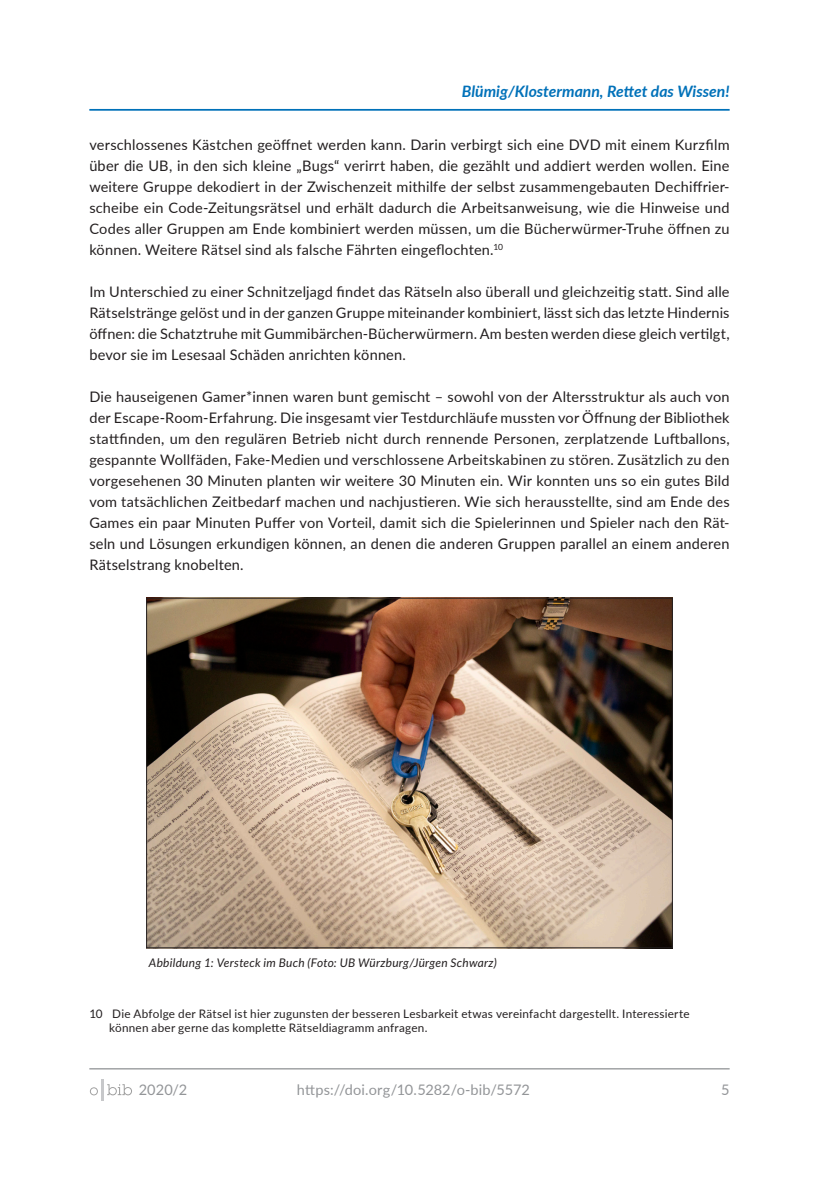
<style>
.page{position:relative;width:819px;height:1191px;background:#fff}
.page>*{position:absolute;margin:0;border:0;box-sizing:border-box;transform-origin:0 0}
.t1{font:italic 700 15.75px "Lato";color:#0071b9}
.t2{font:14.53px/21px "Lato";letter-spacing:.01em;color:#231f20;text-align:justify}
.t3{font:14.53px/21px "Lato Regular 2";letter-spacing:.015em;color:#231f20}
.t4{font:14.53px "Lato";letter-spacing:.01em;color:#939598}
.t5{font:14.53px "Lato Regular 2";color:#939598}
.t6{font:italic 11.9px "Lato";letter-spacing:.02em;color:#231f20}
.t7{font:11.72px/14px "Lato";letter-spacing:.02em;color:#231f20}
.s1{font-family:"Lato Regular 2"}
</style>
<div class="page">
<hr style="left:89px;top:1068px;width:640px;height:1px;background:#939598">
<hr style="left:101px;top:1079px;width:3px;height:21px;background:#c7c8ca">
<svg style="left:90px;top:1087px;width:8px;height:8px"></svg>
<svg style="left:107px;top:1084px;width:25px;height:11px"></svg>
<img style="left:148px;top:600px;width:522px;height:346px">
<hr style="left:89px;top:109px;width:640px;height:2px;background:#0071b9">
<p class="t1" style="left:462px;top:80px;width:269px">Blümig/Klostermann, Rettet das Wissen!</p>
<p class="t2" style="left:89px;top:134px;width:641px">verschlossenes Kästchen geöffnet werden kann. Darin verbirgt sich eine DVD mit einem Kurzfilm</p>
<p class="t3" style="left:89px;top:155px;width:641px">über die UB, in den sich kleine „Bugs“ verirrt haben, die gezählt und addiert werden wollen. Eine</p>
<p class="t2" style="left:89px;top:176px;width:641px">weitere Gruppe dekodiert in der Zwischenzeit mithilfe der selbst zusammengebauten Dechiffrier&shy;scheibe ein Code-Zeitungsrätsel und erhält dadurch die Arbeitsanweisung, wie die Hinweise und Codes aller Gruppen am Ende kombiniert werden müssen, um die Bücherwürmer-Truhe öffnen zu können. Weitere Rätsel sind als falsche Fährten eingeflochten.<sup>10</sup></p>
<p class="t2" style="left:89px;top:281px;width:641px">Im Unterschied zu einer Schnitzeljagd findet das Rätseln also überall und gleichzeitig statt. Sind alle Rätselstränge gelöst und in der ganzen Gruppe miteinander kombiniert, lässt sich das letzte Hindernis öffnen: die Schatztruhe mit Gummibärchen-Bücherwürmern. Am besten werden diese gleich vertilgt,</p>
<p class="t3" style="left:89px;top:344px;width:318px">bevor sie im Lesesaal Schäden anrichten können.</p>
<p class="t2" style="left:89px;top:386px;width:641px">Die hauseigenen Gamer*innen waren bunt gemischt – sowohl von der Altersstruktur als auch von der Escape-Room-Erfahrung. Die insgesamt vier Testdurchläufe mussten vor Öffnung der Bibliothek stattfinden, um den regulären Betrieb nicht durch rennende Personen, zerplatzende Luftballons, gespannte Wollfäden, Fake-Medien und verschlossene Arbeitskabinen zu stören. Zusätzlich zu den vorgesehenen 30 Minuten planten wir weitere 30 Minuten ein. Wir konnten uns so ein gutes Bild vom tatsächlichen Zeitbedarf machen und nachjustieren. Wie sich herausstellte, sind am Ende des Games ein paar Minuten Puffer von Vorteil, damit sich die Spielerinnen und Spieler nach den Rät<span class="s1">-</span></p>
<p class="t3" style="left:89px;top:533px;width:641px">seln und Lösungen erkundigen können, an denen die anderen Gruppen parallel an einem anderen<br>Rätselstrang knobelten.</p>
<p class="t6" style="left:149px;top:954px;width:349px">Abbildung 1: Versteck im Buch (Foto: UB Würzburg/Jürgen Schwarz)</p>
<p class="t7" style="left:109px;top:1006px;width:582px;text-indent:-20px"><span class="s1">10</span> Die Abfolge der Rätsel ist hier zugunsten der besseren Lesbarkeit etwas vereinfacht dargestellt. Interessierte können aber gerne das komplette Rätseldiagramm anfragen.</p>
<p class="t5" style="left:139px;top:1079px;width:50px">2020/2</p>
<p class="t4" style="left:297px;top:1079px;width:234px">https://doi.org/10.5282/o-bib/5572</p>
<p class="t4" style="left:721px;top:1079px;width:10px">5</p>
</div>
